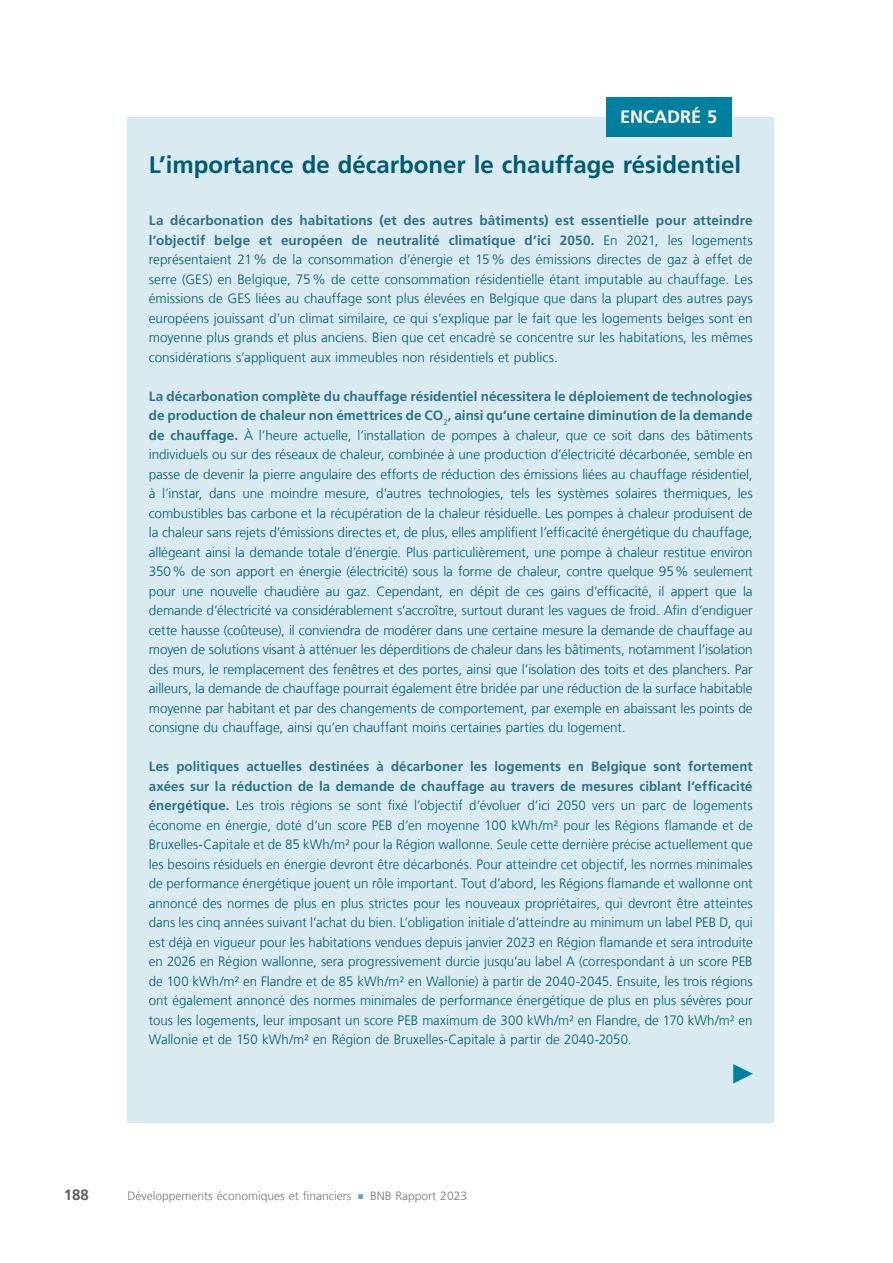
<style>
.page{position:relative;width:893px;height:1263px;background:#fff}
.page>*{position:absolute;margin:0;border:0;box-sizing:border-box;transform-origin:0 0}
.Box_Title{font:700 24px "Frutiger LT Com";color:#005c71}
.Box_Number{font:700 18px "Frutiger LT Com";color:#fff}
.t1{font:700 15px "Frutiger LT Com";color:#62605b}
.Box_Text__1sb{font:300 13.5px/19.5px "Frutiger LT Com";color:#005c71;text-align:justify}
.t2{font:300 12px "Frutiger LT Com";color:#777672}
.s1{font-weight:700;color:#2c7283}
.s2{color:#60a5b9}
</style>
<div class="page">
<div style="left:128px;top:117px;width:646px;height:1005px;background:#d9ebf0"></div>
<div style="left:606px;top:98px;width:125px;height:38px;background:#00809e"></div>
<p class="Box_Number" style="left:620px;top:106px;width:99px">ENCADRÉ 5</p>
<p class="Box_Title" style="left:149px;top:150px;width:594px">L’importance de décarboner le chauffage résidentiel</p>
<p class="Box_Text__1sb" style="left:149px;top:210px;width:605px"><span class="s1">La décarbonation des habitations (et des autres bâtiments) est essentielle pour atteindre l’objectif belge et européen de neutralité climatique d’ici 2050.</span> En 2021, les logements représentaient 21% de la consommation d’énergie et 15% des émissions directes de gaz à effet de serre (GES) en Belgique, 75% de cette consommation résidentielle étant imputable au chauffage. Les émissions de GES liées au chauffage sont plus élevées en Belgique que dans la plupart des autres pays européens jouissant d’un climat similaire, ce qui s’explique par le fait que les logements belges sont en moyenne plus grands et plus anciens. Bien que cet encadré se concentre sur les habitations, les mêmes considérations s’appliquent aux immeubles non résidentiels et publics.</p>
<p class="Box_Text__1sb" style="left:149px;top:386px;width:605px"><span class="s1">La décarbonation complète du chauffage résidentiel nécessitera le déploiement de technologies de production de chaleur non émettrices de CO</span><sub>2</sub><span class="s1">, ainsi qu’une certaine diminution de la demande de chauffage.</span> À l’heure actuelle, l’installation de pompes à chaleur, que ce soit dans des bâtiments individuels ou sur des réseaux de chaleur, combinée à une production d’électricité décarbonée, semble en passe de devenir la pierre angulaire des efforts de réduction des émissions liées au chauffage résidentiel, à l’instar, dans une moindre mesure, d’autres technologies, tels les systèmes solaires thermiques, les combustibles bas carbone et la récupération de la chaleur résiduelle. Les pompes à chaleur produisent de la chaleur sans rejets d’émissions directes et, de plus, elles amplifient l’efficacité énergétique du chauffage, allégeant ainsi la demande totale d’énergie. Plus particulièrement, une pompe à chaleur restitue environ 350% de son apport en énergie (électricité) sous la forme de chaleur, contre quelque 95% seulement pour une nouvelle chaudière au gaz. Cependant, en dépit de ces gains d’efficacité, il appert que la demande d’électricité va considérablement s’accroître, surtout durant les vagues de froid. Afin d’endiguer cette hausse (coûteuse), il conviendra de modérer dans une certaine mesure la demande de chauffage au moyen de solutions visant à atténuer les déperditions de chaleur dans les bâtiments, notamment l’isolation des murs, le remplacement des fenêtres et des portes, ainsi que l’isolation des toits et des planchers. Par ailleurs, la demande de chauffage pourrait également être bridée par une réduction de la surface habitable moyenne par habitant et par des changements de comportement, par exemple en abaissant les points de consigne du chauffage, ainsi qu’en chauffant moins certaines parties du logement.</p>
<p class="Box_Text__1sb" style="left:149px;top:756px;width:605px"><span class="s1">Les politiques actuelles destinées à décarboner les logements en Belgique sont fortement axées sur la réduction de la demande de chauffage au travers de mesures ciblant l’efficacité énergétique.</span> Les trois régions se sont fixé l’objectif d’évoluer d’ici 2050 vers un parc de logements économe en énergie, doté d’un score PEB d’en moyenne 100 kWh/m² pour les Régions flamande et de Bruxelles-Capitale et de 85 kWh/m² pour la Région wallonne. Seule cette dernière précise actuellement que les besoins résiduels en énergie devront être décarbonés. Pour atteindre cet objectif, les normes minimales de performance énergétique jouent un rôle important. Tout d’abord, les Régions flamande et wallonne ont annoncé des normes de plus en plus strictes pour les nouveaux propriétaires, qui devront être atteintes dans les cinq années suivant l’achat du bien. L’obligation initiale d’atteindre au minimum un label PEB D, qui est déjà en vigueur pour les habitations vendues depuis janvier 2023 en Région flamande et sera introduite en 2026 en Région wallonne, sera progressivement durcie jusqu’au label A (correspondant à un score PEB de 100 kWh/m² en Flandre et de 85 kWh/m² en Wallonie) à partir de 2040-2045. Ensuite, les trois régions ont également annoncé des normes minimales de performance énergétique de plus en plus sévères pour tous les logements, leur imposant un score PEB maximum de 300 kWh/m² en Flandre, de 170 kWh/m² en Wallonie et de 150 kWh/m² en Région de Bruxelles-Capitale à partir de 2040-2050.</p>
<p class="t1" style="left:64px;top:1186px;width:27px">188</p>
<p class="t2" style="left:128px;top:1188px;width:341px">Développements économiques et financiers <span class="s2">○</span> BNB Rapport 2023</p>
</div>
